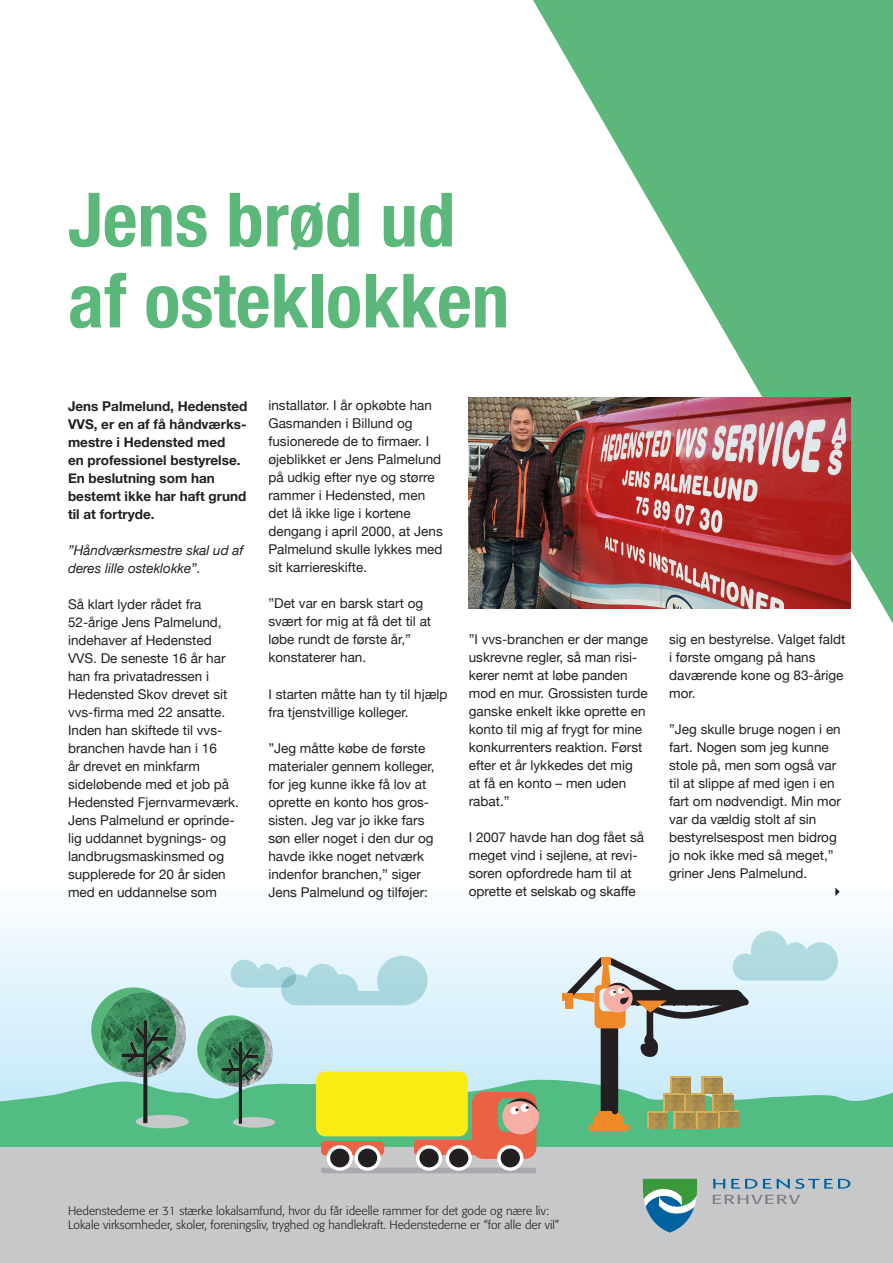
<style>
.page{position:relative;width:893px;height:1263px;background:#fff}
.page>*{position:absolute;margin:0;border:0;box-sizing:border-box;transform-origin:0 0}
.t1{font:700 condensed 75px/81px "Helvetica Neue";color:#5bb77a}
.t2{font:13.5px/18px "Helvetica Neue";color:#231f20}
.t3{font:700 13.5px/18px "Helvetica Neue";color:#231f20}
.t4{font:italic 13.5px/18px "Helvetica Neue";color:#231f20}
.t5{font:300 12px "Formata";color:#231f20}
</style>
<div class="page">
<div style="left:0;top:1143px;width:893px;height:120px;background:#c7c8ca"></div>
<svg style="left:0;top:919px;width:893px;height:131px;fill:#e4f5fc"></svg>
<div style="left:0;top:1122px;width:893px;height:25px;background:#51bd83"></div>
<svg style="left:0;top:1050px;width:893px;height:73px;background:#a5ddd3"></svg>
<svg style="left:231px;top:956px;width:197px;height:49px;background:#bfe2e9"></svg>
<div style="left:321px;top:1168px;width:215px;height:5px;background:#a8a9ad;border-radius:3px"></div>
<svg style="left:414px;top:1092px;width:125px;height:67px;background:#d08164"></svg>
<svg style="left:497px;top:1145px;width:26px;height:26px"></svg>
<div style="left:501px;top:1148px;width:19px;height:19px;background:#231f20;border-radius:50%"></div>
<svg style="left:446px;top:1145px;width:26px;height:26px"></svg>
<div style="left:449px;top:1148px;width:19px;height:19px;background:#231f20;border-radius:50%"></div>
<svg style="left:416px;top:1145px;width:26px;height:26px"></svg>
<div style="left:419px;top:1148px;width:20px;height:19px;background:#231f20;border-radius:50%"></div>
<div style="left:316px;top:1071px;width:152px;height:65px;background:#f9ec13;border-radius:9px"></div>
<div style="left:321px;top:1141px;width:63px;height:14px;background:#eb6145;border-radius:4px"></div>
<svg style="left:327px;top:1145px;width:26px;height:26px"></svg>
<div style="left:330px;top:1148px;width:19px;height:19px;background:#231f20;border-radius:50%"></div>
<svg style="left:354px;top:1145px;width:27px;height:26px"></svg>
<div style="left:358px;top:1148px;width:19px;height:19px;background:#231f20;border-radius:50%"></div>
<svg style="left:91px;top:987px;width:98px;height:141px;background:#6eac8f"></svg>
<svg style="left:197px;top:1015px;width:78px;height:113px;background:#6aa98c"></svg>
<svg style="left:643px;top:1179px;width:54px;height:53px"></svg>
<svg style="left:713px;top:1178px;width:137px;height:11px"></svg>
<svg style="left:713px;top:1195px;width:87px;height:9px"></svg>
<svg style="left:533px;top:0;width:360px;height:624px;fill:#5bb77a"></svg>
<img style="left:469px;top:398px;width:381px;height:210px">
<svg style="left:561px;top:919px;width:279px;height:212px;background:#b8cfc8"></svg>
<p class="t1" style="left:68px;top:174px;width:443px">Jens brød ud af osteklokken</p>
<p class="t3" style="left:68px;top:397px;width:181px">Jens Palmelund, Hedensted<br>VVS, er en af få håndværks&shy;mestre i Hedensted med<br>en professionel bestyrelse.<br>En beslutning som han bestemt ikke har haft grund til at fortryde.</p>
<p class="t4" style="left:68px;top:542px;width:177px">”Håndværksmestre skal ud af deres lille osteklokke”.</p>
<p class="t2" style="left:68px;top:596px;width:173px">Så klart lyder rådet fra<br>52-årige Jens Palmelund, indehaver af Hedensted<br>VVS. De seneste 16 år har han fra privatadressen i<br>Hedensted Skov drevet sit vvs-firma med 22 ansatte.<br>Inden han skiftede til vvs&shy;branchen havde han i 16<br>år drevet en minkfarm sideløbende med et job på<br>Hedensted Fjernvarmeværk.<br>Jens Palmelund er oprinde&shy;lig uddannet bygnings- og landbrugsmaskinsmed og supplerede for 20 år siden med en uddannelse som</p>
<p class="t2" style="left:268px;top:397px;width:176px">installatør. I år opkøbte han<br>Gasmanden i Billund og fusionerede de to firmaer. I øjeblikket er Jens Palmelund på udkig efter nye og større rammer i Hedensted, men det lå ikke lige i kortene dengang i april 2000, at Jens<br>Palmelund skulle lykkes med sit karriereskifte.</p>
<p class="t2" style="left:268px;top:595px;width:164px">”Det var en barsk start og svært for mig at få det til at løbe rundt de første år,” konstaterer han.</p>
<p class="t2" style="left:268px;top:685px;width:181px">I starten måtte han ty til hjælp fra tjenstvillige kolleger.</p>
<p class="t2" style="left:268px;top:739px;width:168px">”Jeg måtte købe de første materialer gennem kolleger, for jeg kunne ikke få lov at oprette en konto hos gros&shy;sisten. Jeg var jo ikke fars søn eller noget i den dur og havde ikke noget netværk indenfor branchen,” siger<br>Jens Palmelund og tilføjer:</p>
<p class="t2" style="left:469px;top:631px;width:181px">”I vvs-branchen er der mange uskrevne regler, så man risi&shy;kerer nemt at løbe panden mod en mur. Grossisten turde ganske enkelt ikke oprette en konto til mig af frygt for mine konkurrenters reaktion. Først efter et år lykkedes det mig<br>at få en konto – men uden rabat.”</p>
<p class="t2" style="left:469px;top:829px;width:177px">I 2007 havde han dog fået så meget vind i sejlene, at revi&shy;soren opfordrede ham til at oprette et selskab og skaffe</p>
<p class="t2" style="left:669px;top:631px;width:178px">sig en bestyrelse. Valget faldt i første omgang på hans daværende kone og 83-årige mor.</p>
<p class="t2" style="left:669px;top:721px;width:173px">”Jeg skulle bruge nogen i en fart. Nogen som jeg kunne stole på, men som også var til at slippe af med igen i en fart om nødvendigt. Min mor var da vældig stolt af sin bestyrelsespost men bidrog jo nok ikke med så meget,” griner Jens Palmelund.</p>
<p class="t5" style="left:68px;top:1203px;width:482px">Hedenstederne er 31 stærke lokalsamfund, hvor du får ideelle rammer for det gode og nære liv:</p>
<p class="t5" style="left:68px;top:1218px;width:493px">Lokale virksomheder, skoler, foreningsliv, tryghed og handlekraft. Hedenstederne er “for alle der vil”</p>
</div>
